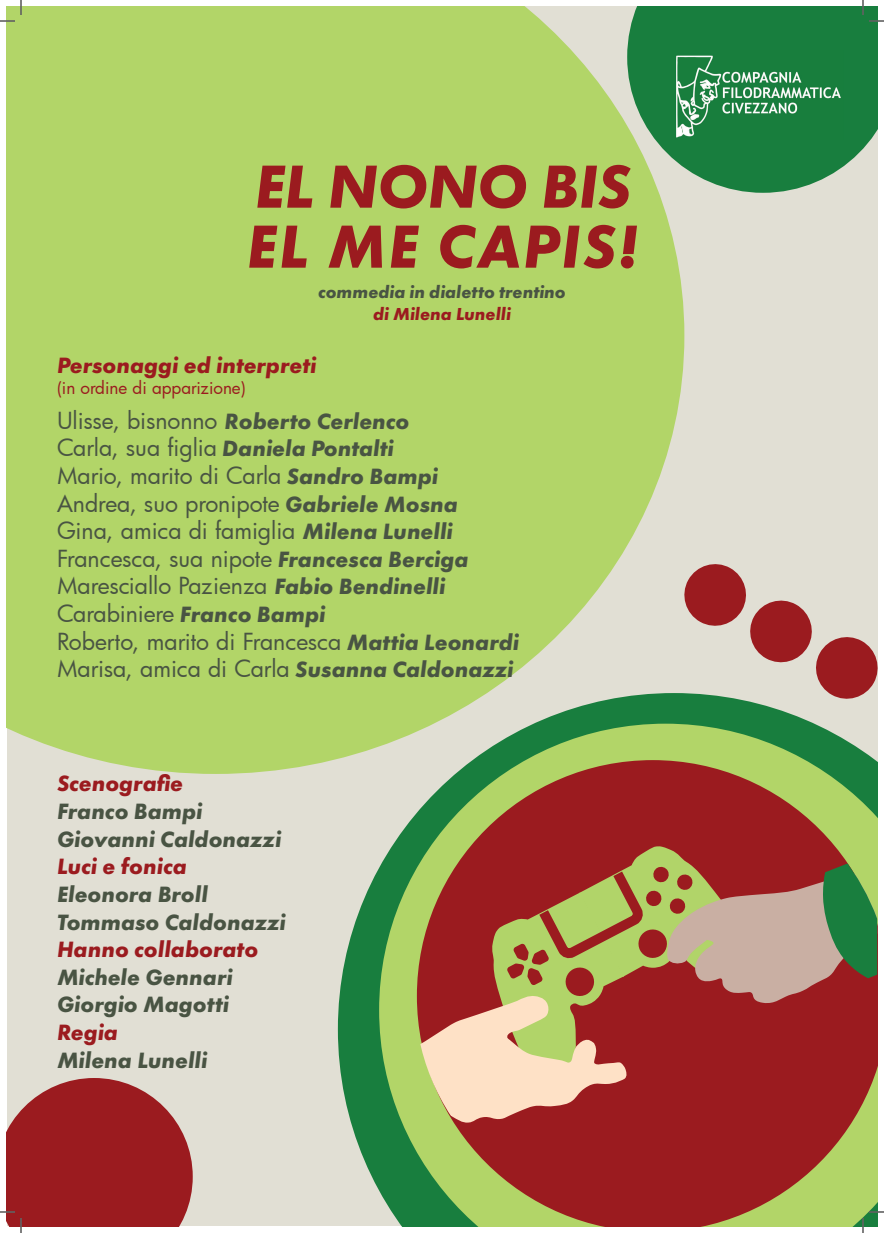
<style>
.page{position:relative;width:884px;height:1233px;background:#fff}
.page>*{position:absolute;margin:0;border:0;box-sizing:border-box;transform-origin:0 0}
.t1{font:italic 700 63px/60px "Futura PT";letter-spacing:.01em;color:#9b1b1f}
.t2{font:23px/27.6px "Futura";color:#495443}
.t3{font:italic 700 23px/27.6px "Futura PT";color:#495443}
.t4{font:italic 700 23px "Futura PT";color:#9b1b1f}
.t5{font:italic 700 18px "Futura PT";color:#495443}
.t6{font:italic 700 18px "Futura PT";color:#9b1b1f}
.t7{font:17px "Futura";color:#9b1b1f}
.s1{font-family:"Futura PT";font-weight:700;font-style:italic}
</style>
<div class="page">
<div style="left:7px;top:7px;width:870px;height:1219px;background:#e1dfd4"></div>
<div style="left:7px;top:7px;width:677px;height:767px;background:#b2d568"></div>
<svg style="left:338px;top:693px;width:475px;height:497px"></svg>
<svg style="left:379px;top:723px;width:496px;height:503px"></svg>
<svg style="left:417px;top:760px;width:460px;height:466px;fill:#9b1b1f"></svg>
<svg style="left:627px;top:7px;width:250px;height:186px;fill:#187e3e"></svg>
<svg style="left:680px;top:560px;width:197px;height:143px"></svg>
<img style="left:671px;top:51px;width:173px;height:88px">
<svg style="left:415px;top:803px;width:462px;height:320px"></svg>
<svg style="left:869px;top:1211px;width:15px;height:1px"></svg>
<svg style="left:0;top:0;width:22px;height:22px"></svg>
<svg style="left:0;top:1078px;width:193px;height:155px"></svg>
<svg style="left:862px;top:0;width:22px;height:22px"></svg>
<svg style="left:862px;top:1218px;width:2px;height:15px"></svg>
<h1 class="t1" style="left:247px;top:156px;width:394px">EL NONO BIS<br>EL ME CAPIS!</h1>
<p class="t5" style="left:318px;top:281px;width:249px">commedia in dialetto trentino</p>
<p class="t6" style="left:373px;top:303px;width:139px">di Milena Lunelli</p>
<p class="t4" style="left:57px;top:351px;width:261px">Personaggi ed interpreti</p>
<p class="t7" style="left:57px;top:376px;width:190px">(in ordine di apparizione)</p>
<p class="t2" style="left:57px;top:406px;width:463px">Ulisse, bisnonno <span class="s1">Roberto Cerlenco<br></span>Carla, sua figlia <span class="s1">Daniela Pontalti<br></span>Mario, marito di Carla <span class="s1">Sandro Bampi </span>Andrea, suo pronipote <span class="s1">Gabriele Mosna </span>Gina, amica di famiglia <span class="s1">Milena Lunelli </span>Francesca, sua nipote <span class="s1">Francesca Berciga </span>Maresciallo Pazienza <span class="s1">Fabio Bendinelli </span>Carabiniere <span class="s1">Franco Bampi<br></span>Roberto, marito di Francesca <span class="s1">Mattia Leonardi </span>Marisa, amica di Carla <span class="s1">Susanna Caldonazzi</span></p>
<p class="t4" style="left:57px;top:769px;width:127px">Scenografie</p>
<p class="t3" style="left:57px;top:797px;width:226px">Franco Bampi<br>Giovanni Caldonazzi</p>
<p class="t4" style="left:57px;top:852px;width:131px">Luci e fonica</p>
<p class="t3" style="left:57px;top:880px;width:230px">Eleonora Broll<br>Tommaso Caldonazzi</p>
<p class="t4" style="left:57px;top:935px;width:203px">Hanno collaborato</p>
<p class="t3" style="left:57px;top:963px;width:177px">Michele Gennari<br>Giorgio Magotti</p>
<p class="t4" style="left:57px;top:1018px;width:62px">Regia</p>
<p class="t3" style="left:57px;top:1045px;width:152px">Milena Lunelli</p>
</div>
